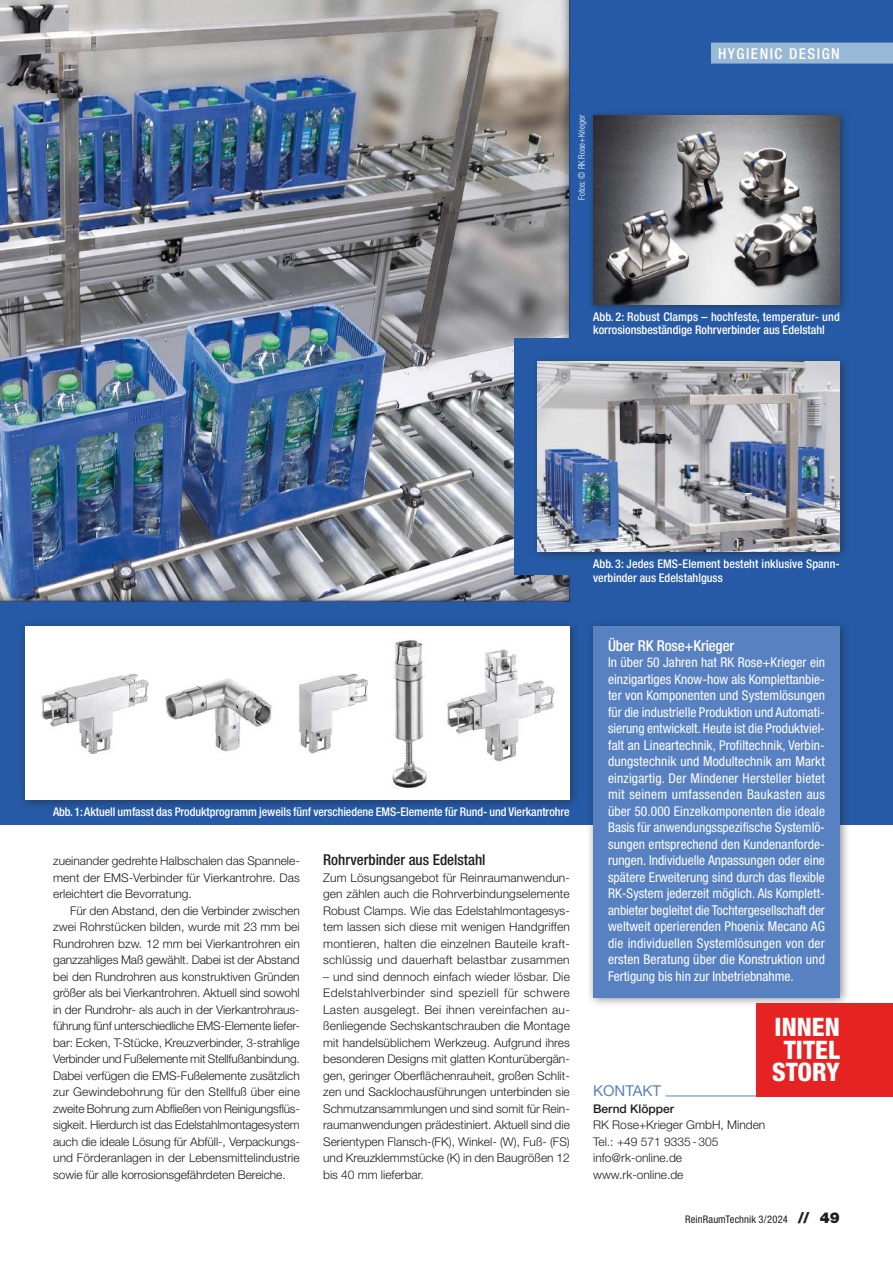
<style>
.page{position:relative;width:893px;height:1263px;background:#fff}
.page>*{position:absolute;margin:0;border:0;box-sizing:border-box;transform-origin:0 0}
.t1{font:800 condensed 25.5px/22.5px "Helvetica Neue LT Std";color:#fff;text-align:center}
.t2{font:500 condensed 15px "Helvetica Neue LT Std";color:#1d1d1b}
.t3{font:500 condensed 15px "Helvetica Neue LT Std";letter-spacing:-.01em;color:#fff}
.t4{font:500 condensed 15px "Helvetica Neue LT Std";letter-spacing:.1em;color:#fff}
.t5{font:15px "Helvetica Neue LT Std";color:#5881c1}
.t6{font:condensed 13.5px/16.5px "Helvetica Neue LT Std";color:#fff;text-align:justify}
.t7{font:300 12px/16.5px "Helvetica Neue LT Std";color:#1d1d1b;text-align:justify}
.t8{font:500 condensed 12px/13.5px "Helvetica Neue LT Std";color:#fff}
.t9{font:500 12px "Helvetica Neue LT Std";color:#1d1d1b}
.t10{font:condensed 10.5px "Helvetica Neue LT Std";letter-spacing:.01em;color:#1d1d1b}
.t11{font:300 condensed 9px "Helvetica Neue LT Std";color:#fff}
.s1{font-weight:900;font-stretch:normal;font-size:15px}
</style>
<div class="page">
<div style="left:0;top:0;width:893px;height:601px;background:#265aa6"></div>
<div style="left:0;top:601px;width:893px;height:224px;background:#265aa6"></div>
<div style="left:0;top:0;width:584px;height:603px;background:#1d1d1b;opacity:.75"></div>
<div style="left:18px;top:618px;width:563px;height:192px;background:#1d1d1b;opacity:.5"></div>
<div style="left:26px;top:626px;width:544px;height:173px;background:#fff"></div>
<img style="left:41px;top:640px;width:514px;height:148px">
<div style="left:586px;top:107px;width:264px;height:208px;background:#1d1d1b;opacity:.5"></div>
<img style="left:593px;top:115px;width:247px;height:189px">
<div style="left:514px;top:339px;width:302px;height:236px;background:#265aa6"></div>
<hr style="left:665px;top:1095px;width:92px;height:1px;background:#5881c1">
<div style="left:586px;top:619px;width:265px;height:389px;background:#1d1d1b;opacity:.5"></div>
<div style="left:593px;top:626px;width:247px;height:371px;background:#5881c1"></div>
<div style="left:530px;top:354px;width:321px;height:209px;background:#1d1d1b;opacity:.5"></div>
<img style="left:538px;top:362px;width:302px;height:190px">
<div style="left:757px;top:1003px;width:136px;height:93px;background:#e52322"></div>
<div style="left:711px;top:43px;width:182px;height:21px;background:#99b8d3"></div>
<p class="t11" style="left:576px;top:200px;width:86px;rotate:-90deg">Fotos: © RK Rose+Krieger</p>
<p class="t4" style="left:718px;top:44px;width:123px">Hygienic Design</p>
<p class="t8" style="left:593px;top:310px;width:248px">Abb. 2: Robust Clamps – hochfeste, temperatur- und korrosionsbeständige Rohrverbinder aus Edelstahl</p>
<p class="t8" style="left:53px;top:805px;width:518px">Abb.1: Aktuell umfasst das Produktprogramm jeweils fünf verschiedene EMS-Elemente für Rund- und Vierkantrohre</p>
<p class="t7" style="left:53px;top:853px;width:248px">zueinander gedrehte Halbschalen das Spannele&shy;ment der EMS-Verbinder für Vierkantrohre. Das erleichtert die Bevorratung.</p>
<p class="t7" style="left:53px;top:902px;width:248px;text-indent:17px">Für den Abstand, den die Verbinder zwischen zwei Rohrstücken bilden, wurde mit 23 mm bei Rundrohren bzw. 12 mm bei Vierkantrohren ein ganzzahliges Maß gewählt. Dabei ist der Abstand bei den Rundrohren aus konstruktiven Gründen größer als bei Vierkantrohren. Aktuell sind sowohl in der Rundrohr- als auch in der Vierkantrohraus&shy;führung fünf unterschiedliche EMS-Elemente liefer&shy;bar: Ecken, T-Stücke, Kreuzverbinder, 3-strahlige Verbinder und Fußelemente mit Stellfußanbindung.<br>Dabei verfügen die EMS-Fußelemente zusätzlich zur Gewindebohrung für den Stellfuß über eine zweite Bohrung zum Abfließen von Reinigungsflüs&shy;sigkeit. Hierdurch ist das Edelstahlmontagesystem auch die ideale Lösung für Abfüll-, Verpackungs&shy;und Förderanlagen in der Lebensmittelindustrie sowie für alle korrosionsgefährdeten Bereiche.</p>
<p class="t2" style="left:323px;top:851px;width:164px">Rohrverbinder aus Edelstahl</p>
<p class="t7" style="left:323px;top:869px;width:248px">Zum Lösungsangebot für Reinraumanwendun&shy;gen zählen auch die Rohrverbindungselemente Robust Clamps. Wie das Edelstahlmontagesys&shy;tem lassen sich diese mit wenigen Handgriffen montieren, halten die einzelnen Bauteile kraft&shy;schlüssig und dauerhaft belastbar zusammen</p>
<p class="t7" style="left:323px;top:968px;width:248px">– und sind dennoch einfach wieder lösbar. Die Edelstahlverbinder sind speziell für schwere Lasten ausgelegt. Bei ihnen vereinfachen au&shy;ßenliegende Sechskantschrauben die Montage mit handelsüblichem Werkzeug. Aufgrund ihres besonderen Designs mit glatten Konturübergän&shy;gen, geringer Oberflächenrauheit, großen Schlit&shy;zen und Sacklochausführungen unterbinden sie Schmutzansammlungen und sind somit für Rein&shy;raumanwendungen prädestiniert. Aktuell sind die Serientypen Flansch-(FK), Winkel- (W), Fuß- (FS) und Kreuzklemmstücke (K) in den Baugrößen 12 bis 40 mm lieferbar.</p>
<p class="t8" style="left:593px;top:557px;width:248px">Abb. 3: Jedes EMS-Element besteht inklusive Spann&shy;verbinder aus Edelstahlguss</p>
<p class="t3" style="left:608px;top:637px;width:128px">Über RK Rose+Krieger</p>
<p class="t6" style="left:608px;top:654px;width:218px">In über 50 Jahren hat RK Rose+Krieger ein einzigartiges Know-how als Komplettanbie&shy;ter von Komponenten und Systemlösungen für die industrielle Produktion und Automati&shy;sierung entwickelt. Heute ist die Produktviel&shy;falt an Lineartechnik, Profiltechnik, Verbin&shy;dungstechnik und Modultechnik am Markt einzigartig. Der Mindener Hersteller bietet mit seinem umfassenden Baukasten aus über 50.000 Einzelkomponenten die ideale Basis für anwendungsspezifische Systemlö&shy;sungen entsprechend den Kundenanforde&shy;rungen. Individuelle Anpassungen oder eine spätere Erweiterung sind durch das flexible RK-System jederzeit möglich. Als Komplett&shy;anbieter begleitet die Tochtergesellschaft der weltweit operierenden Phoenix Mecano AG die individuellen Systemlösungen von der ersten Beratung über die Konstruktion und Fertigung bis hin zur Inbetriebnahme.</p>
<p class="t5" style="left:593px;top:1082px;width:69px">KONTAKT</p>
<p class="t9" style="left:593px;top:1101px;width:82px">Bernd Klöpper</p>
<p class="t7" style="left:593px;top:1117px;width:174px;text-align:left">RK Rose+Krieger GmbH, Minden<br>Tel.: +49 571 9335-305 info@rk-online.de www.rk-online.de</p>
<h1 class="t1" style="left:772px;top:1015px;width:69px">INNEN<br>TITEL<br>STORY</h1>
<p class="t10" style="left:685px;top:1213px;width:156px">ReinRaumTechnik 3/2024 <span class="s1">// 49</span></p>
</div>
